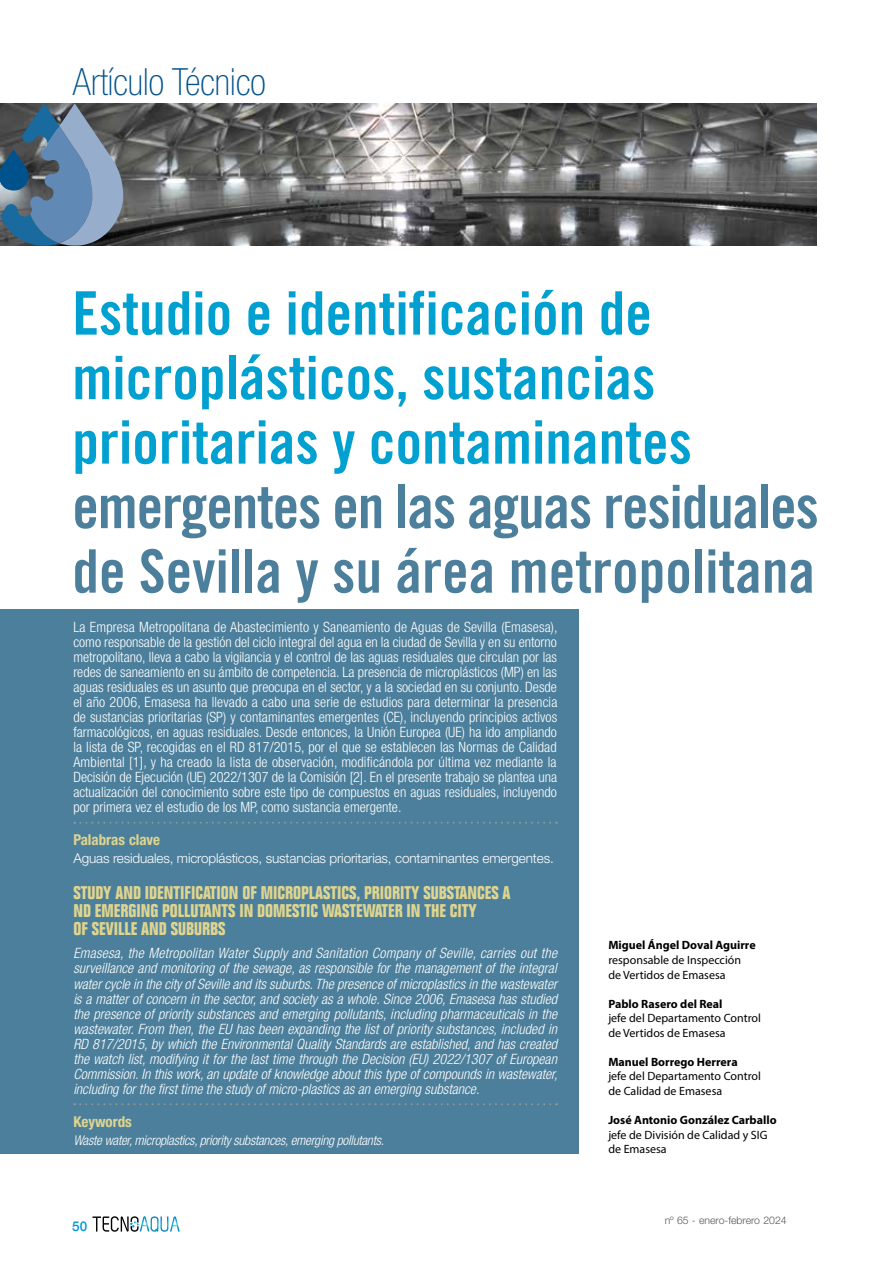
<style>
.page{position:relative;width:893px;height:1263px;background:#fff}
.page>*{position:absolute;margin:0;border:0;box-sizing:border-box;transform-origin:0 0}
.t1{font:60px/64.5px "Trade Gothic LT Std Bd Cn 20";color:#00a0d1}
.t2{font:60px/64.5px "Trade Gothic LT Std Bd Cn 20";letter-spacing:-.02em;color:#4c7f9b}
.t3{font:100 condensed 37.5px "Helvetica Neue LT Std";color:#00528c}
.t4{font:700 condensed 18px/18px "Folio";color:#e0d58f}
.t5{font:700 condensed 15px "Helvetica Neue LT Std";color:#e0d58f}
.t6{font:300 condensed 14.25px/15px "Helvetica Neue LT Std";color:#fff;text-align:justify}
.t7{font:italic 300 condensed 14.25px/15px "Helvetica Neue LT Std";color:#fff;text-align:justify}
.t8{font:300 13.5px "Helvetica Neue LT Std";letter-spacing:-.01em;color:#fff}
.t9{font:italic 300 condensed 13.5px "Helvetica Neue LT Std";letter-spacing:-.015em;color:#fff}
.t10{font:500 13.5px "Helvetica Neue LT Std";color:#0098d4}
.t11{font:12px/14.5px "Myriad Pro";color:#000}
.t12{font:700 12px "Myriad Pro";color:#000}
.t13{font:300 10.5px "Helvetica Neue LT Std";color:#58585a}
</style>
<div class="page">
<svg style="left:92px;top:1216px;width:88px;height:16px"></svg>
<img style="left:123px;top:103px;width:693px;height:143px">
<div style="left:0;top:609px;width:578px;height:544px;background:#4c7f9b"></div>
<svg style="left:74px;top:822px;width:483px;height:2px"></svg>
<svg style="left:74px;top:1103px;width:483px;height:2px"></svg>
<svg style="left:0;top:103px;width:123px;height:143px;background:#5c7891"></svg>
<h2 class="t3" style="left:73px;top:61px;width:195px">Artículo Técnico</h2>
<h1 class="t1" style="left:72px;top:280px;width:621px">Estudio e identificación de microplásticos, sustancias prioritarias y contaminantes</h1>
<h1 class="t2" style="left:72px;top:474px;width:748px">emergentes en las aguas residuales de Sevilla y su área metropolitana</h1>
<p class="t6" style="left:73px;top:619px;width:486px">La Empresa Metropolitana de Abastecimiento y Saneamiento de Aguas de Sevilla (Emasesa), como responsable de la gestión del ciclo integral del agua en la ciudad de Sevilla y en su entorno metropolitano, lleva a cabo la vigilancia y el control de las aguas residuales que circulan por las redes de saneamiento en su ámbito de competencia. La presencia de microplásticos (MP) en las aguas residuales es un asunto que preocupa en el sector, y a la sociedad en su conjunto. Desde el año 2006, Emasesa ha llevado a cabo una serie de estudios para determinar la presencia de sustancias prioritarias (SP) y contaminantes emergentes (CE), incluyendo principios activos farmacológicos, en aguas residuales. Desde entonces, la Unión Europea (UE) ha ido ampliando la lista de SP, recogidas en el RD 817/2015, por el que se establecen las Normas de Calidad Ambiental [1], y ha creado la lista de observación, modificándola por última vez mediante la Decisión de Ejecución (UE) 2022/1307 de la Comisión [2]. En el presente trabajo se plantea una actualización del conocimiento sobre este tipo de compuestos en aguas residuales, incluyendo por primera vez el estudio de los MP, como sustancia emergente.</p>
<p class="t5" style="left:73px;top:830px;width:88px">Palabras clave</p>
<p class="t8" style="left:73px;top:850px;width:482px">Aguas residuales, microplásticos, sustancias prioritarias, contaminantes emergentes.</p>
<p class="t4" style="left:73px;top:884px;width:439px">STUDY AND IDENTIFICATION OF MICROPLASTICS, PRIORITY SUBSTANCES A<br>ND EM ERGING POLLUTANTS IN DOMESTIC WASTEWATER IN THE CITY<br>OF SEVILLE AND SUBURBS</p>
<p class="t7" style="left:73px;top:946px;width:486px">Emasesa, the Metropolitan Water Supply and Sanitation Company of Seville, carries out the surveillance and monitoring of the sewage, as responsible for the management of the integral water cycle in the city of Seville and its suburbs. The presence of microplastics in the wastewater is a matter of concern in the sector, and society as a whole. Since 2006, Emasesa has studied the presence of priority substances and emerging pollutants, including pharmaceuticals in the wastewater. From then, the EU has been expanding the list of priority substances, included in RD 817/2015, by which the Environmental Quality Standards are established, and has created the watch list, modifying it for the last time through the Decision (EU) 2022/1307 of European Commission. In this work, an update of knowledge about this type of compounds in wastewater, including for the first time the study of micro-plastics as an emerging substance.</p>
<p class="t5" style="left:73px;top:1112px;width:60px">Keywords</p>
<p class="t9" style="left:73px;top:1132px;width:312px">Waste water, microplastics, priority substances, emerging pollutants.</p>
<p class="t12" style="left:608px;top:937px;width:149px">Miguel Ángel Doval Aguirre</p>
<p class="t11" style="left:608px;top:952px;width:134px">responsable de Inspección de Vertidos de Emasesa</p>
<p class="t12" style="left:608px;top:996px;width:116px">Pablo Rasero del Real</p>
<p class="t11" style="left:608px;top:1011px;width:154px">jefe del Departamento Control de Vertidos de Emasesa</p>
<p class="t12" style="left:608px;top:1054px;width:131px">Manuel Borrego Herrera</p>
<p class="t11" style="left:608px;top:1069px;width:154px">jefe del Departamento Control de Calidad de Emasesa</p>
<p class="t12" style="left:608px;top:1112px;width:170px">José Antonio González Carballo</p>
<p class="t11" style="left:608px;top:1127px;width:161px">jefe de División de Calidad y SIG de Emasesa</p>
<p class="t10" style="left:72px;top:1218px;width:17px">50</p>
<p class="t13" style="left:665px;top:1213px;width:124px">nº 65 - enero-febrero 2024</p>
</div>
